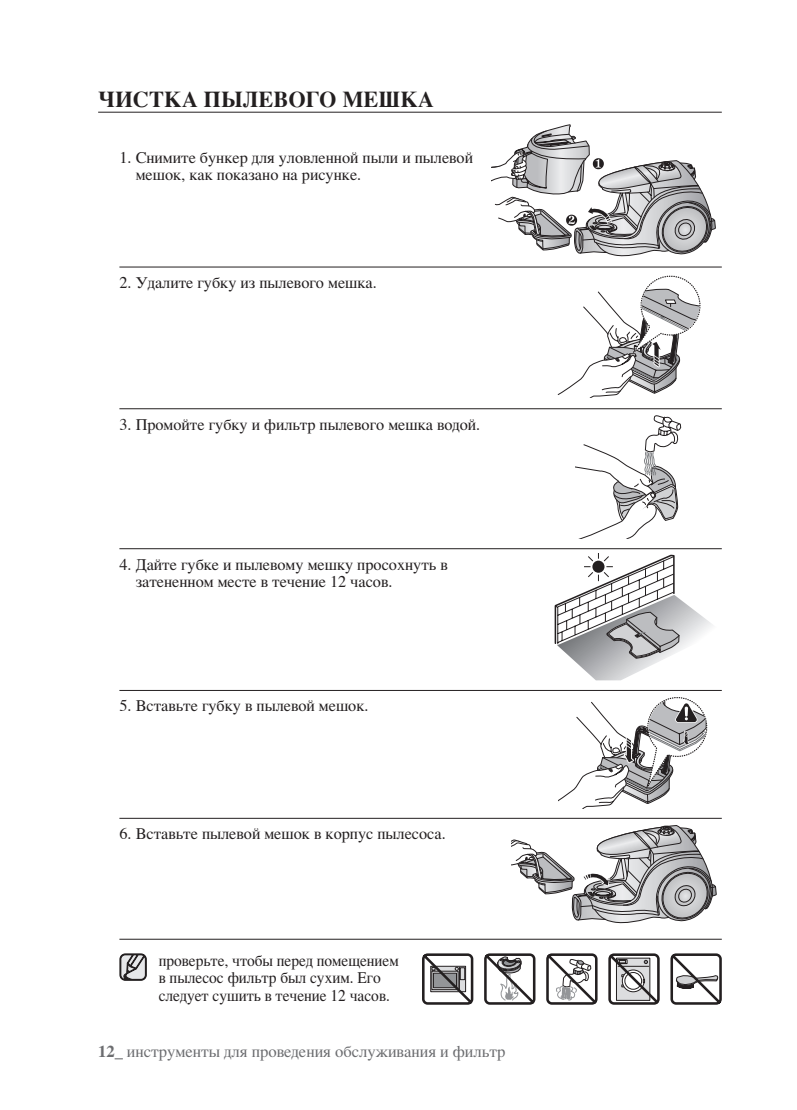
<style>
.page{position:relative;width:797px;height:1110px;background:#fff}
.page>*{position:absolute;margin:0;border:0;box-sizing:border-box;transform-origin:0 0}
.t1{font:700 22.5px "Times";color:#231f20}
.t2{font:16.75px "Times";color:#6c6d70}
.t3{font:16.25px/17.5px "Times";color:#231f20}
.t4{font:16.25px/17.5px "Times";color:#231f20;scale:.95 1}
.s1{font-weight:700}
</style>
<div class="page">
<hr style="left:98px;top:112px;width:624px;height:1px;background:#231f20">
<hr style="left:119px;top:267px;width:603px;height:1px;background:#231f20">
<hr style="left:119px;top:939px;width:603px;height:1px;background:#231f20">
<svg style="left:119px;top:953px;width:28px;height:28px"></svg>
<svg style="left:491px;top:124px;width:225px;height:133px"></svg>
<svg style="left:557px;top:275px;width:144px;height:123px"></svg>
<svg style="left:575px;top:415px;width:107px;height:124px"></svg>
<svg style="left:554px;top:553px;width:158px;height:127px"></svg>
<svg style="left:559px;top:697px;width:149px;height:112px"></svg>
<svg style="left:512px;top:825px;width:205px;height:99px"></svg>
<svg style="left:546px;top:953px;width:114px;height:52px"></svg>
<svg style="left:670px;top:953px;width:52px;height:52px"></svg>
<svg style="left:422px;top:953px;width:114px;height:52px"></svg>
<hr style="left:119px;top:408px;width:603px;height:1px;background:#231f20">
<hr style="left:119px;top:548px;width:603px;height:1px;background:#231f20">
<hr style="left:119px;top:690px;width:603px;height:1px;background:#231f20">
<hr style="left:119px;top:818px;width:603px;height:1px;background:#231f20">
<h1 class="t1" style="left:98px;top:78px;width:207px">ЧИСТКА ПЫЛЕВОГО</h1>
<h1 class="t1" style="left:342px;top:78px;width:20px">МЕШ</h1>
<h1 class="t1" style="left:400px;top:78px;width:34px">КА</h1>
<p class="t3" style="left:136px;top:147px;width:339px;text-indent:-16px">1. Снимите бункер для уловленной пыли и пылевой мешок, как показано на рисунке.</p>
<p class="t3" style="left:119px;top:272px;width:259px">2. Удалите губку из пылевого мешка.</p>
<p class="t3" style="left:119px;top:414px;width:362px">3. Промойте губку и фильтр пылевого мешка водой.</p>
<p class="t3" style="left:136px;top:554px;width:314px;text-indent:-16px">4. Дайте губке и пылевому мешку просохнуть в затененном месте в течение 12 часов.</p>
<p class="t3" style="left:119px;top:696px;width:251px">5. Вставьте губку в пылевой мешок.</p>
<p class="t3" style="left:119px;top:824px;width:328px">6. Вставьте пылевой мешок в корпус пылесоса.</p>
<p class="t4" style="left:159px;top:950px;width:254px">проверьте, чтобы перед помещением в пылесос фильтр был сухим. Его следует сушить в течение 12 часов.</p>
<p class="t2" style="left:98px;top:1036px;width:409px"><span class="s1">12_</span> инструменты для проведения обслуживания и фильтр</p>
</div>
